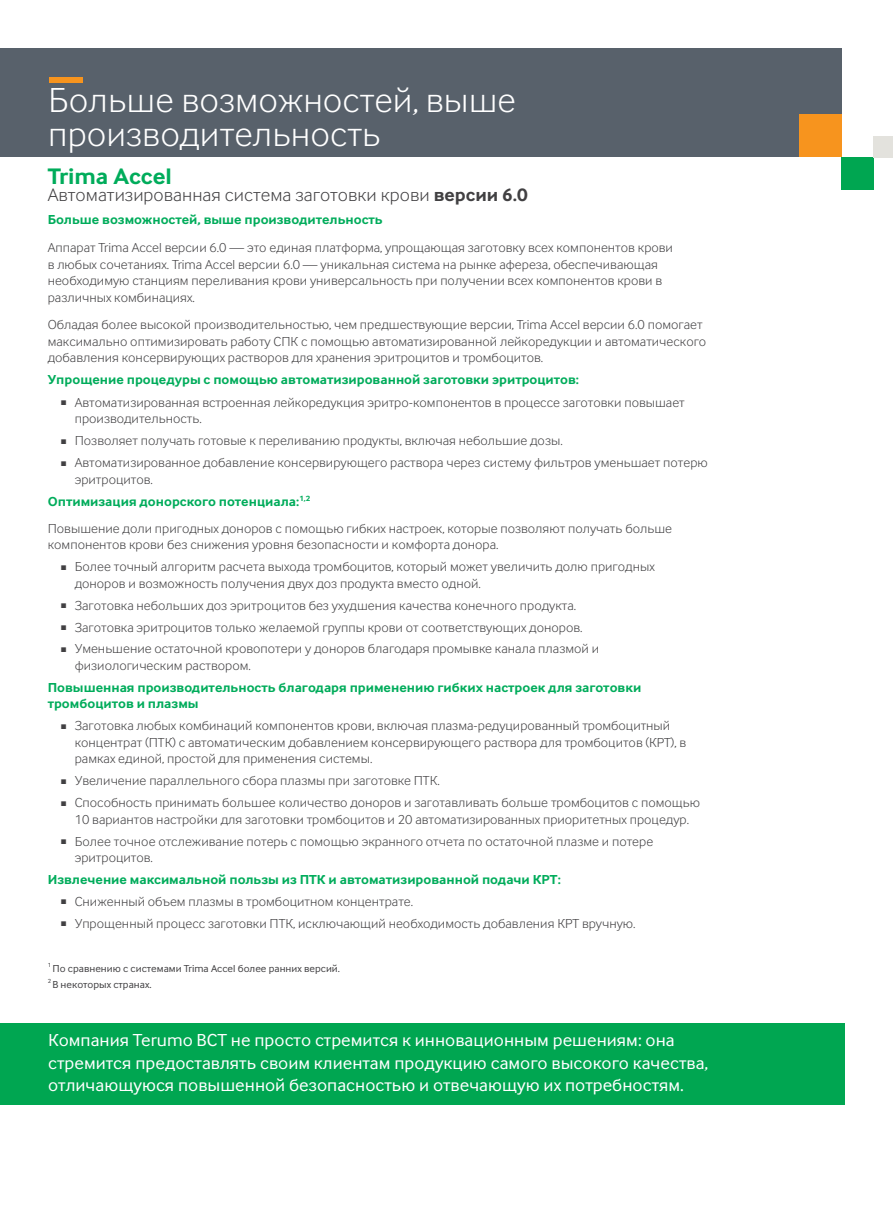
<style>
.page{position:relative;width:893px;height:1209px;background:#fff}
.page>*{position:absolute;margin:0;border:0;box-sizing:border-box;transform-origin:0 0}
.Sub_Head_Grey{font:300 36px/34.5px "Terumo BCT";color:#fff}
.MedHead_Blue{font:700 23.25px "Terumo BCT";color:#00ac5b}
.Sub_Head_Grey-2{font:300 18.75px "Terumo BCT";color:#414042}
.Sub_Head_Blue{font:18px/22.5px "Terumo BCT";color:#fff}
.Tabs__Body{font:300 13.5px/16.5px "Terumo BCT";color:#414042}
.Body{font:300 13.5px/16.5px "Terumo BCT";color:#414042}
.Sub_Head_Grey-3{font:700 13.5px "Terumo BCT";color:#00ac5b}
.Sub_Head_Red{font:700 13.5px "Terumo BCT";color:#00ac5b}
.Tabs__Body-2{font:700 13.5px/16.5px "Terumo BCT";color:#00ac5b}
.Footnotes{font:10.5px "Terumo BCT";color:#414042}
.Footnotes-2{font:6.15px "Terumo BCT";color:#414042}
.s1{font-weight:700}
</style>
<div class="page">
<div style="left:0;top:48px;width:841px;height:109px;background:#58616b"></div>
<div style="left:49px;top:78px;width:34px;height:5px;background:#f7941e"></div>
<div style="left:799px;top:114px;width:42px;height:43px;background:#f7941e"></div>
<div style="left:841px;top:157px;width:33px;height:33px;background:#00a651"></div>
<div style="left:874px;top:136px;width:19px;height:21px;background:#e3e2dd"></div>
<div style="left:0;top:1023px;width:844px;height:82px;background:#00a651"></div>
<p class="Sub_Head_Grey" style="left:48px;top:82px;width:469px">Больше возможностей, выше производительность</p>
<p class="MedHead_Blue" style="left:48px;top:163px;width:126px">Trima Accel</p>
<p class="Sub_Head_Grey-2" style="left:48px;top:184px;width:482px">Автоматизированная система заготовки крови <span class="s1">версии 6.0</span></p>
<p class="Sub_Head_Grey-3" style="left:48px;top:211px;width:337px">Больше возможностей, выше производительность</p>
<p class="Body" style="left:48px;top:239px;width:627px">Аппарат Trima Accel версии 6.0 — это единая платформа, упрощающая заготовку всех компонентов крови в любых сочетаниях. Trima Accel версии 6.0 — уникальная система на рынке афереза, обеспечивающая необходимую станциям переливания крови универсальность при получении всех компонентов крови в различных комбинациях.</p>
<p class="Body" style="left:48px;top:316px;width:660px">Обладая более высокой производительностью, чем предшествующие версии, Trima Accel версии 6.0 помогает максимально оптимизировать работу СПК с помощью автоматизированной лейкоредукции и автоматического добавления консервирующих растворов для хранения эритроцитов и тромбоцитов.</p>
<p class="Sub_Head_Grey-3" style="left:48px;top:372px;width:533px">Упрощение процедуры с помощью автоматизированной заготовки эритроцитов:</p>
<p class="Tabs__Body" style="left:75px;top:394px;width:611px;text-indent:-14px">■ Автоматизированная встроенная лейкоредукция эритро-компонентов в процессе заготовки повышает производительность.</p>
<p class="Tabs__Body" style="left:61px;top:432px;width:503px">■ Позволяет получать готовые к переливанию продукты, включая небольшие дозы.</p>
<p class="Tabs__Body" style="left:75px;top:454px;width:635px;text-indent:-14px">■ Автоматизированное добавление консервирующего раствора через систему фильтров уменьшает потерю эритроцитов.</p>
<p class="Sub_Head_Red" style="left:48px;top:493px;width:264px">Оптимизация донорского потенциала:<sup>1,2</sup></p>
<p class="Body" style="left:48px;top:520px;width:626px">Повышение доли пригодных доноров с помощью гибких настроек, которые позволяют получать больше компонентов крови без снижения уровня безопасности и комфорта донора.</p>
<p class="Tabs__Body" style="left:75px;top:558px;width:581px;text-indent:-14px">■ Более точный алгоритм расчета выхода тромбоцитов, который может увеличить долю пригодных доноров и возможность получения двух доз продукта вместо одной.</p>
<p class="Tabs__Body" style="left:61px;top:597px;width:517px">■ Заготовка небольших доз эритроцитов без ухудшения качества конечного продукта.</p>
<p class="Tabs__Body" style="left:61px;top:619px;width:523px">■ Заготовка эритроцитов только желаемой группы крови от соответствующих доноров.</p>
<p class="Tabs__Body" style="left:75px;top:641px;width:526px;text-indent:-14px">■ Уменьшение остаточной кровопотери у доноров благодаря промывке канала плазмой и физиологическим раствором.</p>
<p class="Tabs__Body-2" style="left:48px;top:679px;width:595px">Повышенная производительность благодаря применению гибких настроек для заготовки тромбоцитов и плазмы</p>
<p class="Tabs__Body" style="left:75px;top:717px;width:613px;text-indent:-14px">■ Заготовка любых комбинаций компонентов крови, включая плазма-редуцированный тромбоцитный концентрат (ПТК) с автоматическим добавлением консервирующего раствора для тромбоцитов (КРТ), в рамках единой, простой для применения системы.</p>
<p class="Tabs__Body" style="left:61px;top:772px;width:380px">■ Увеличение параллельного сбора плазмы при заготовке ПТК.</p>
<p class="Tabs__Body" style="left:61px;top:794px;width:640px;text-align:center">■ Способность принимать большее количество доноров и заготавливать больше тромбоцитов с помощью<br>10 вариантов настройки для заготовки тромбоцитов и 20 автоматизированных приоритетных процедур.</p>
<p class="Tabs__Body" style="left:75px;top:833px;width:580px;text-indent:-14px">■ Более точное отслеживание потерь с помощью экранного отчета по остаточной плазме и потере эритроцитов.</p>
<p class="Sub_Head_Red" style="left:48px;top:871px;width:515px">Извлечение максимальной пользы из ПТК и автоматизированной подачи КРТ:</p>
<p class="Tabs__Body" style="left:61px;top:893px;width:353px">■ Сниженный объем плазмы в тромбоцитном концентрате.</p>
<p class="Tabs__Body" style="left:61px;top:915px;width:576px">■ Упрощенный процесс заготовки ПТК, исключающий необходимость добавления КРТ вручную.</p>
<p class="Footnotes-2" style="left:48px;top:961px;width:5px">1</p>
<p class="Footnotes" style="left:52px;top:962px;width:289px">По сравнению с системами Trima Accel более ранних версий.</p>
<p class="Footnotes-2" style="left:48px;top:977px;width:5px">2</p>
<p class="Footnotes" style="left:52px;top:978px;width:101px">В некоторых странах.</p>
<p class="Sub_Head_Blue" style="left:48px;top:1029px;width:662px">Компания Terumo BCT не просто стремится к инновационным решениям: она стремится предоставлять своим клиентам продукцию самого высокого качества, отличающуюся повышенной безопасностью и отвечающую их потребностям.</p>
</div>
